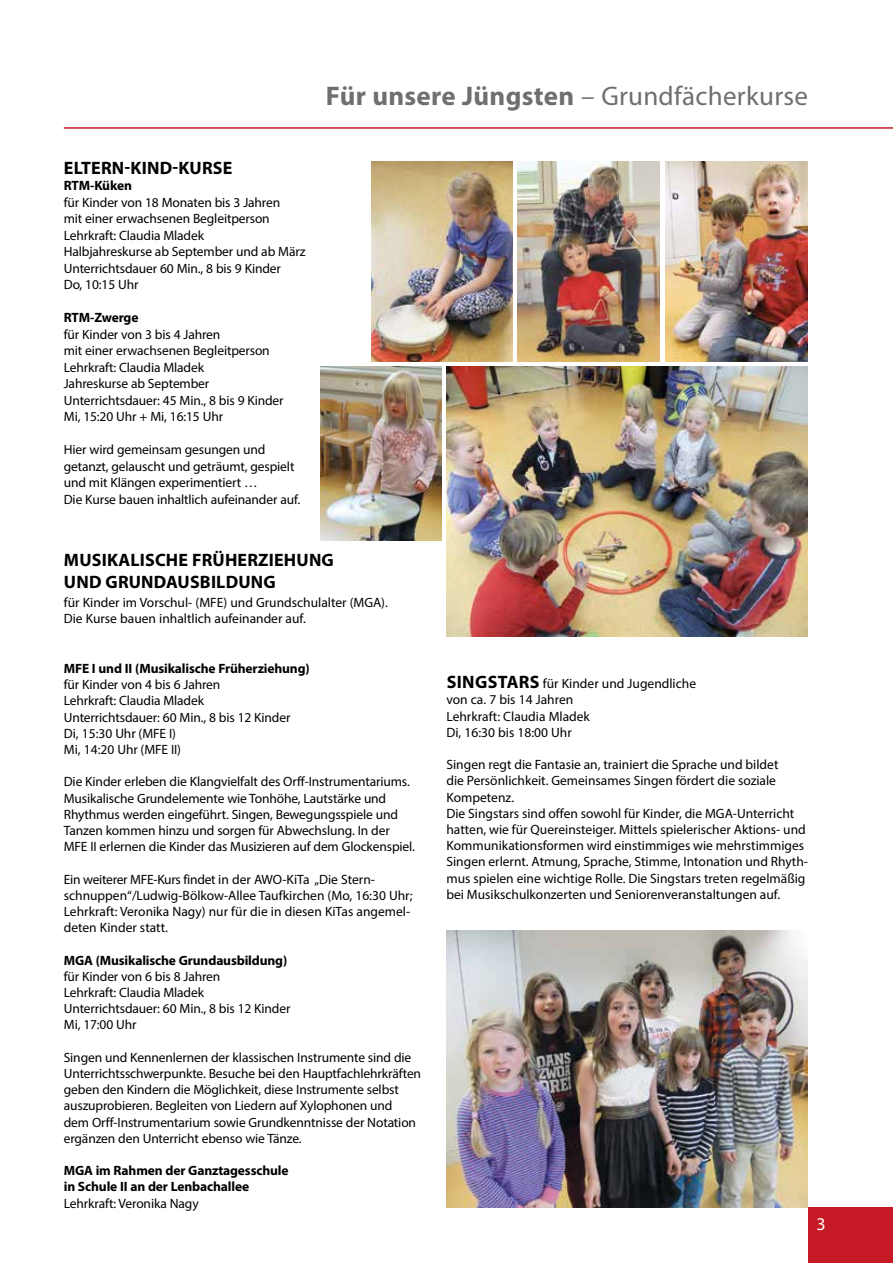
<style>
.page{position:relative;width:893px;height:1263px;background:#fff}
.page>*{position:absolute;margin:0;border:0;box-sizing:border-box;transform-origin:0 0}
.t1{font:700 27px "Myriad Pro";letter-spacing:.01em;color:#706f6f}
.t2{font:700 18px/21.6px "Myriad Pro";letter-spacing:.01em;color:#000}
.t3{font:18px "Myriad Pro";color:#fff}
.t4{font:13.5px/16.2px "Myriad Pro";letter-spacing:-.01em;color:#000}
.t5{font:700 13.5px/16.2px "Myriad Pro";letter-spacing:-.01em;color:#000}
.s1{font-weight:400}
.s2{font-weight:700;font-size:18px}
</style>
<div class="page">
<hr style="left:64px;top:127px;width:829px;height:2px;background:#c61a27">
<div style="left:808px;top:1208px;width:85px;height:55px;background:#c61a27"></div>
<img style="left:518px;top:162px;width:141px;height:199px">
<img style="left:371px;top:162px;width:142px;height:199px">
<img style="left:665px;top:162px;width:143px;height:199px">
<img style="left:446px;top:366px;width:362px;height:270px">
<img style="left:320px;top:366px;width:122px;height:175px">
<img style="left:446px;top:931px;width:362px;height:277px">
<h1 class="t1" style="left:326px;top:79px;width:483px">Für unsere Jüngsten <span class="s1">– Grundfächerkurse</span></h1>
<h2 class="t2" style="left:64px;top:156px;width:170px">ELTERN-KIND-KURSE</h2>
<p class="t5" style="left:64px;top:177px;width:70px">RTM-Küken</p>
<p class="t4" style="left:64px;top:194px;width:243px">für Kinder von 18 Monaten bis 3 Jahren<br>mit einer erwachsenen Begleitperson<br>Lehrkraft: Claudia Mladek<br>Halbjahreskurse ab September und ab März<br>Unterrichtsdauer 60 Min., 8 bis 9 Kinder<br>Do, 10:15 Uhr</p>
<p class="t5" style="left:64px;top:309px;width:76px">RTM-Zwerge</p>
<p class="t4" style="left:64px;top:325px;width:221px">für Kinder von 3 bis 4 Jahren<br>mit einer erwachsenen Begleitperson<br>Lehrkraft: Claudia Mladek<br>Jahreskurse ab September<br>Unterrichtsdauer: 45 Min., 8 bis 9 Kinder<br>Mi, 15:20 Uhr + Mi, 16:15 Uhr</p>
<p class="t4" style="left:64px;top:441px;width:238px">Hier wird gemeinsam gesungen und getanzt, gelauscht und geträumt, gespielt und mit Klängen experimentiert …<br>Die Kurse bauen inhaltlich aufeinander auf.</p>
<h2 class="t2" style="left:64px;top:549px;width:271px">MUSIKALISCHE FRÜHERZIEHUNG<br>UND GRUNDAUSBILDUNG</h2>
<p class="t4" style="left:64px;top:594px;width:326px">für Kinder im Vorschul- (MFE) und Grundschulalter (MGA).<br>Die Kurse bauen inhaltlich aufeinander auf.</p>
<p class="t5" style="left:64px;top:660px;width:247px">MFE I und II (Musikalische Früherziehung)</p>
<p class="t4" style="left:64px;top:676px;width:228px">für Kinder von 4 bis 6 Jahren<br>Lehrkraft: Claudia Mladek<br>Unterrichtsdauer: 60 Min., 8 bis 12 Kinder<br>Di, 15:30 Uhr (MFE I)<br>Mi, 14:20 Uhr (MFE II)</p>
<p class="t4" style="left:64px;top:773px;width:353px">Die Kinder erleben die Klangvielfalt des Orff-Instrumentariums.<br>Musikalische Grundelemente wie Tonhöhe, Lautstärke und Rhythmus werden eingeführt. Singen, Bewegungsspiele und Tanzen kommen hinzu und sorgen für Abwechslung. In der MFE II erlernen die Kinder das Musizieren auf dem Glockenspiel.</p>
<p class="t4" style="left:64px;top:871px;width:350px">Ein weiterer MFE-Kurs findet in der AWO-KiTa „Die Stern&shy;schnuppen“/Ludwig-Bölkow-Allee Taufkirchen (Mo, 16:30 Uhr; Lehrkraft: Veronika Nagy) nur für die in diesen KiTas angemel&shy;deten Kinder statt.</p>
<p class="t5" style="left:64px;top:951px;width:225px">MGA (Musikalische Grundausbildung)</p>
<p class="t4" style="left:64px;top:968px;width:228px">für Kinder von 6 bis 8 Jahren<br>Lehrkraft: Claudia Mladek<br>Unterrichtsdauer: 60 Min., 8 bis 12 Kinder<br>Mi, 17:00 Uhr</p>
<p class="t4" style="left:64px;top:1049px;width:359px">Singen und Kennenlernen der klassischen Instrumente sind die Unterrichtsschwerpunkte. Besuche bei den Hauptfachlehrkräften geben den Kindern die Möglichkeit, diese Instrumente selbst auszuprobieren. Begleiten von Liedern auf Xylophonen und dem Orff-Instrumentarium sowie Grundkenntnisse der Notation ergänzen den Unterricht ebenso wie Tänze.</p>
<p class="t5" style="left:64px;top:1162px;width:226px">MGA im Rahmen der Ganztagesschule in Schule II an der Lenbachallee</p>
<p class="t4" style="left:64px;top:1195px;width:136px">Lehrkraft: Veronika Nagy</p>
<p class="t4" style="left:446px;top:675px;width:251px"><span class="s2">SINGSTARS</span> für Kinder und Jugendliche von ca. 7 bis 14 Jahren<br>Lehrkraft: Claudia Mladek<br>Di, 16:30 bis 18:00 Uhr</p>
<p class="t4" style="left:446px;top:756px;width:363px">Singen regt die Fantasie an, trainiert die Sprache und bildet<br>die Persönlichkeit. Gemeinsames Singen fördert die soziale Kompetenz.<br>Die Singstars sind offen sowohl für Kinder, die MGA-Unterricht hatten, wie für Quereinsteiger. Mittels spielerischer Aktions- und Kommunikationsformen wird einstimmiges wie mehrstimmiges Singen erlernt. Atmung, Sprache, Stimme, Intonation und Rhyth&shy;mus spielen eine wichtige Rolle. Die Singstars treten regelmäßig bei Musikschulkonzerten und Seniorenveranstaltungen auf.</p>
<h2 class="t3" style="left:816px;top:1212px;width:11px">3</h2>
</div>
